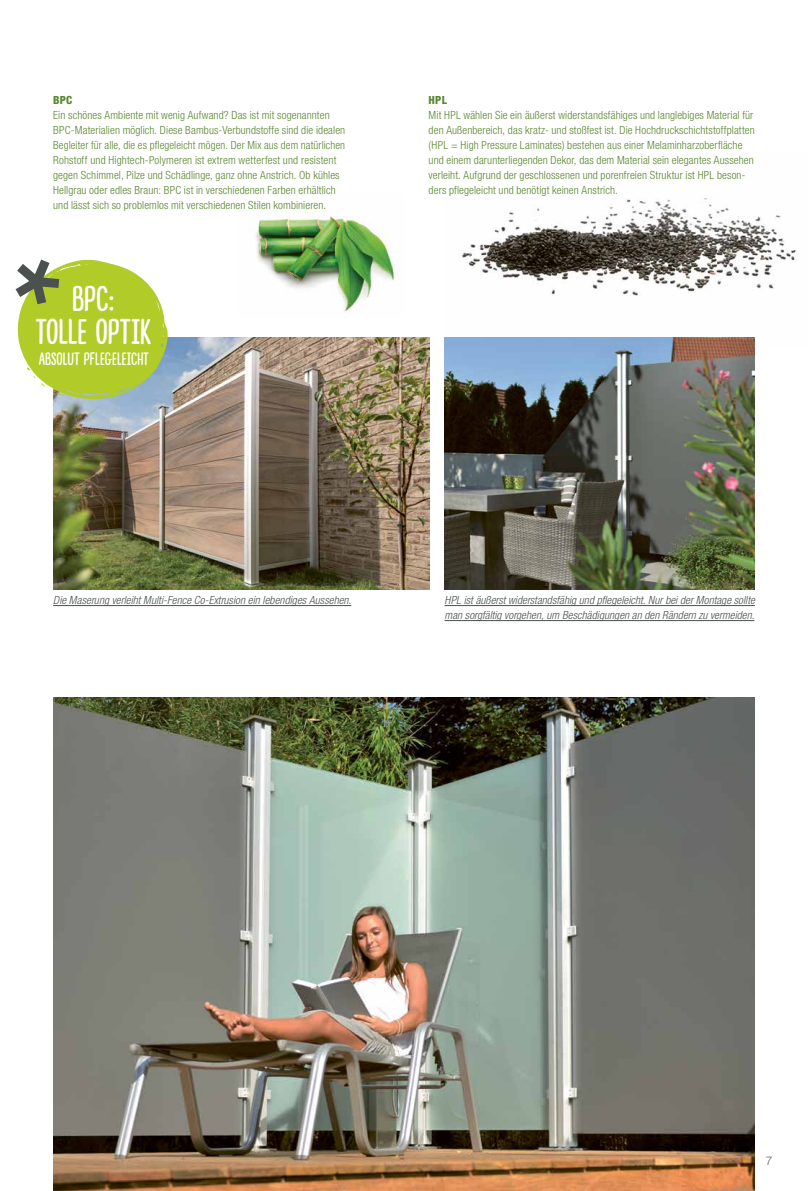
<style>
.page{position:relative;width:808px;height:1191px;background:#fff}
.page>*{position:absolute;margin:0;border:0;box-sizing:border-box;transform-origin:0 0}
.t1{font:500 36px/33px "Lifehack Sans";letter-spacing:.005em;color:#fff;text-align:center}
.t2{font:500 18px "Lifehack Sans";letter-spacing:.01em;color:#fff}
.t3{font:300 12px "Helvetica Neue";color:#625f57}
.t4{font:300 condensed 11.25px/15px "Helvetica Neue";letter-spacing:.01em;color:#5a8730}
.t5{font:italic 300 condensed 11.25px/15px "Helvetica Neue";letter-spacing:.005em;color:#4a514f}
.t6{font:800 condensed 11.25px "Helvetica Neue";letter-spacing:.015em;color:#5a8730}
</style>
<div class="page">
<img style="left:250px;top:216px;width:150px;height:98px">
<img style="left:458px;top:198px;width:338px;height:98px">
<img style="left:53px;top:697px;width:702px;height:494px">
<img style="left:445px;top:337px;width:310px;height:252px">
<img style="left:53px;top:337px;width:376px;height:252px">
<hr style="left:53px;top:605px;width:298px;height:1px;background:#4a514f">
<hr style="left:445px;top:605px;width:310px;height:1px;background:#4a514f">
<hr style="left:445px;top:620px;width:309px;height:1px;background:#4a514f">
<svg style="left:16px;top:259px;width:152px;height:141px;background:#b7cc55"></svg>
<p class="t6" style="left:53px;top:93px;width:21px">BPC</p>
<p class="t4" style="left:53px;top:108px;width:294px">Ein schönes Ambiente mit wenig Aufwand? Das ist mit sogenannten BPC-Materialien möglich. Diese Bambus-Verbundstoffe sind die idealen Begleiter für alle, die es pflegeleicht mögen. Der Mix aus dem natürlichen Rohstoff und Hightech-Polymeren ist extrem wetterfest und resistent gegen Schimmel, Pilze und Schädlinge, ganz ohne Anstrich. Ob kühles Hellgrau oder edles Braun: BPC ist in verschiedenen Farben erhältlich und lässt sich so problemlos mit verschiedenen Stilen kombinieren.</p>
<h1 class="t1" style="left:36px;top:283px;width:116px">BPC:<br>TOLLE OPTIK</h1>
<h2 class="t2" style="left:39px;top:349px;width:111px">ABSOLUT PFLEGELEICHT</h2>
<p class="t6" style="left:429px;top:93px;width:20px">HPL</p>
<p class="t4" style="left:429px;top:108px;width:328px">Mit HPL wählen Sie ein äußerst widerstandsfähiges und langlebiges Material für den Außenbereich, das kratz- und stoßfest ist. Die Hochdruckschichtstoffplatten (HPL = High Pressure Laminates) bestehen aus einer Melaminharzoberfläche und einem darunterliegenden Dekor, das dem Material sein elegantes Aussehen verleiht. Aufgrund der geschlossenen und porenfreien Struktur ist HPL beson&shy;ders pflegeleicht und benötigt keinen Anstrich.</p>
<p class="t5" style="left:53px;top:593px;width:300px">Die Maserung verleiht Multi-Fence Co-Extrusion ein lebendiges Aussehen.</p>
<p class="t5" style="left:445px;top:593px;width:312px">HPL ist äußerst widerstandsfähig und pflegeleicht. Nur bei der Montage sollte man sorgfältig vorgehen, um Beschädigungen an den Rändern zu vermeiden.</p>
<p class="t3" style="left:766px;top:1153px;width:8px">7</p>
</div>
